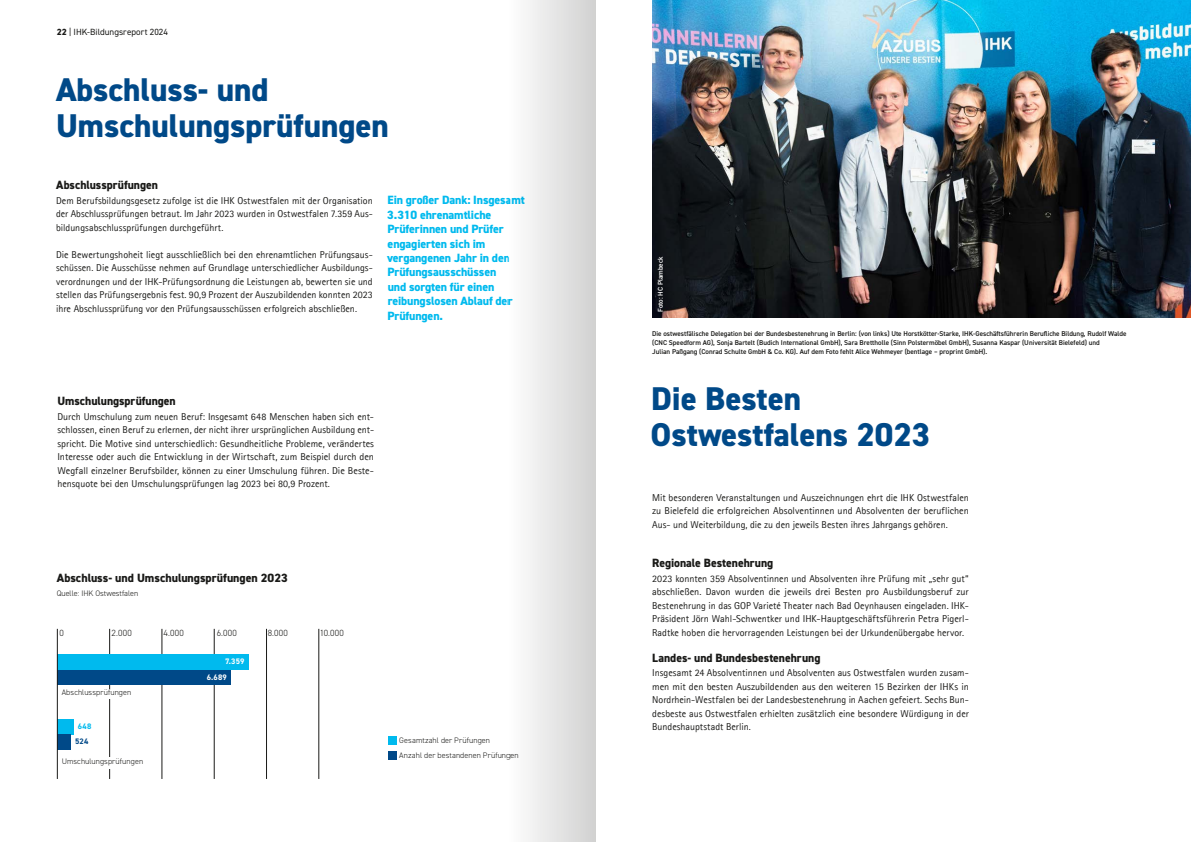
<style>
.page{position:relative;width:1191px;height:842px;background:#fff}
.page>*{position:absolute;margin:0;border:0;box-sizing:border-box;transform-origin:0 0}
.t1{font:800 33px/36px "DIN2014";color:#004988}
.t2{font:800 12px/14.4px "DIN2014";letter-spacing:-.01em;color:#00baee}
.t3{font:800 12px "DIN2014";color:#1a1a18}
.t4{font:10px/13.5px "Agfa Rotis Sans Serif";color:#1a1a18;text-align:justify}
.t5{font:300 9px "DIN2014";letter-spacing:.03em;color:#1a1a18}
.t6{font:9px "DIN2014";color:#1a1a18}
.t7{font:300 8px/15.1px "DIN2014";letter-spacing:.01em;color:#1a1a18}
.t8{font:700 8px "DIN2014";letter-spacing:.02em;color:#fff}
.t9{font:700 8px "DIN2014";color:#00baee}
.t10{font:700 8px "DIN2014";color:#004988}
.t11{font:600 7px/9px "DIN2014";color:#1a1a18}
.t12{font:600 7px "DIN2014";color:#fff}
.s1{font-weight:800}
</style>
<div class="page">
<div style="left:387px;top:737px;width:9px;height:8px;background:#00baee"></div>
<div style="left:387px;top:751px;width:9px;height:8px;background:#004988"></div>
<hr style="left:109px;top:629px;width:1px;height:150px;background:#1a1a18">
<hr style="left:162px;top:629px;width:1px;height:150px;background:#1a1a18">
<hr style="left:214px;top:629px;width:1px;height:150px;background:#1a1a18">
<hr style="left:266px;top:629px;width:1px;height:150px;background:#1a1a18">
<hr style="left:319px;top:629px;width:1px;height:150px;background:#1a1a18">
<div style="left:62px;top:689px;width:90px;height:10px;background:#fff"></div>
<div style="left:62px;top:757px;width:91px;height:12px;background:#fff"></div>
<div style="left:57px;top:669px;width:174px;height:15px;background:#004988"></div>
<div style="left:57px;top:654px;width:192px;height:15px;background:#00baee"></div>
<div style="left:57px;top:719px;width:17px;height:15px;background:#00baee"></div>
<div style="left:57px;top:734px;width:14px;height:15px;background:#004988"></div>
<hr style="left:57px;top:629px;width:1px;height:150px;background:#1a1a18">
<img style="left:652px;top:0;width:539px;height:317px">
<div style="left:508px;top:0;width:87px;height:842px;background:linear-gradient(to right,#fff,#d1d1d1)"></div>
<p class="t6" style="left:57px;top:27px;width:113px"><span class="s1">22</span> | IHK-Bildungsreport 2024</p>
<h1 class="t1" style="left:56px;top:72px;width:334px">Abschluss- und<br>Umschulungsprüfungen</h1>
<p class="t3" style="left:56px;top:177px;width:103px">Abschlussprüfungen</p>
<p class="t4" style="left:56px;top:194px;width:318px">Dem Berufsbildungsgesetz zufolge ist die IHK Ostwestfalen mit der Organisation der Abschlussprüfungen betraut. Im Jahr 2023 wurden in Ostwestfalen 7.359 Aus&shy;bildungsabschlussprüfungen durchgeführt.</p>
<p class="t4" style="left:56px;top:248px;width:318px">Die Bewertungshoheit liegt ausschließlich bei den ehrenamtlichen Prüfungsaus&shy;schüssen. Die Ausschüsse nehmen auf Grundlage unterschiedlicher Ausbildungs&shy;verordnungen und der IHK-Prüfungsordnung die Leistungen ab, bewerten sie und stellen das Prüfungsergebnis fest. 90,9 Prozent der Auszubildenden konnten 2023 ihre Abschlussprüfung vor den Prüfungsausschüssen erfolgreich abschließen.</p>
<p class="t2" style="left:387px;top:193px;width:139px">Ein großer Dank: Insgesamt<br>3.310 ehrenamtliche<br>Prüferinnen und Prüfer engagierten sich im vergangenen Jahr in den<br>Prüfungsausschüssen<br>und sorgten für einen reibungslosen Ablauf der<br>Prüfungen.</p>
<p class="t3" style="left:57px;top:393px;width:120px">Umschulungsprüfungen</p>
<p class="t4" style="left:57px;top:410px;width:318px">Durch Umschulung zum neuen Beruf: Insgesamt 648 Menschen haben sich ent&shy;schlossen, einen Beruf zu erlernen, der nicht ihrer ursprünglichen Ausbildung ent&shy;spricht. Die Motive sind unterschiedlich: Gesundheitliche Probleme, verändertes Interesse oder auch die Entwicklung in der Wirtschaft, zum Beispiel durch den Wegfall einzelner Berufsbilder, können zu einer Umschulung führen. Die Beste&shy;hensquote bei den Umschulungsprüfungen lag 2023 bei 80,9 Prozent.</p>
<p class="t3" style="left:57px;top:570px;width:232px">Abschluss- und Umschulungsprüfungen 2023</p>
<p class="t7" style="left:57px;top:586px;width:83px">Quelle: IHK Ostwestfalen</p>
<p class="t5" style="left:60px;top:627px;width:6px">0</p>
<p class="t5" style="left:112px;top:627px;width:22px">2.000</p>
<p class="t5" style="left:164px;top:627px;width:22px">4.000</p>
<p class="t5" style="left:217px;top:627px;width:22px">6.000</p>
<p class="t5" style="left:268px;top:627px;width:22px">8.000</p>
<p class="t5" style="left:320px;top:627px;width:26px">10.000</p>
<p class="t8" style="left:225px;top:656px;width:21px">7.359</p>
<p class="t7" style="left:62px;top:685px;width:71px">Abschlussprüfungen</p>
<p class="t9" style="left:78px;top:721px;width:15px">648</p>
<p class="t10" style="left:75px;top:736px;width:15px">524</p>
<p class="t7" style="left:62px;top:753px;width:83px">Umschulungsprüfungen</p>
<p class="t8" style="left:207px;top:672px;width:22px">6.689</p>
<p class="t7" style="left:399px;top:732px;width:121px">Gesamtzahl der Prüfungen<br>Anzahl der bestandenen Prüfungen</p>
<p class="t12" style="left:656px;top:312px;width:57px;rotate:-90deg">Foto: HC Plambeck</p>
<p class="t11" style="left:652px;top:328px;width:476px">Die ostwestfälische Delegation bei der Bundesbestenehrung in Berlin: (von links) Ute Horstkötter-Starke, IHK-Geschäftsführerin Berufliche Bildung, Rudolf Walde (CNC Speedform AG), Sonja Bartelt (Budich International GmbH), Sara Brettholle (Sinn Polstermöbel GmbH), Susanna Kaspar (Universität Bielefeld) und<br>Julian Paßgang (Conrad Schulte GmbH &amp; Co. KG). Auf dem Foto fehlt Alice Wehmeyer (bentlage – proprint GmbH).</p>
<h1 class="t1" style="left:650px;top:381px;width:281px">Die Besten<br>Ostwestfalens 2023</h1>
<p class="t4" style="left:652px;top:491px;width:318px">Mit besonderen Veranstaltungen und Auszeichnungen ehrt die IHK Ostwestfalen zu Bielefeld die erfolgreichen Absolventinnen und Absolventen der beruflichen Aus- und Weiterbildung, die zu den jeweils Besten ihres Jahrgangs gehören.</p>
<p class="t3" style="left:652px;top:555px;width:123px">Regionale Bestenehrung</p>
<p class="t4" style="left:652px;top:572px;width:318px">2023 konnten 359 Absolventinnen und Absolventen ihre Prüfung mit „sehr gut“ abschließen. Davon wurden die jeweils drei Besten pro Ausbildungsberuf zur Bestenehrung in das GOP Varieté Theater nach Bad Oeynhausen eingeladen. IHK-Präsident Jörn Wahl-Schwentker und IHK-Hauptgeschäftsführerin Petra Pigerl-Radtke hoben die hervorragenden Leistungen bei der Urkundenübergabe hervor.</p>
<p class="t3" style="left:652px;top:650px;width:170px">Landes- und Bundesbestenehrung</p>
<p class="t4" style="left:652px;top:666px;width:318px">Insgesamt 24 Absolventinnen und Absolventen aus Ostwestfalen wurden zusam&shy;men mit den besten Auszubildenden aus den weiteren 15 Bezirken der IHKs in Nordrhein-Westfalen bei der Landesbestenehrung in Aachen gefeiert. Sechs Bun&shy;desbeste aus Ostwestfalen erhielten zusätzlich eine besondere Würdigung in der Bundeshauptstadt Berlin.</p>
</div>
